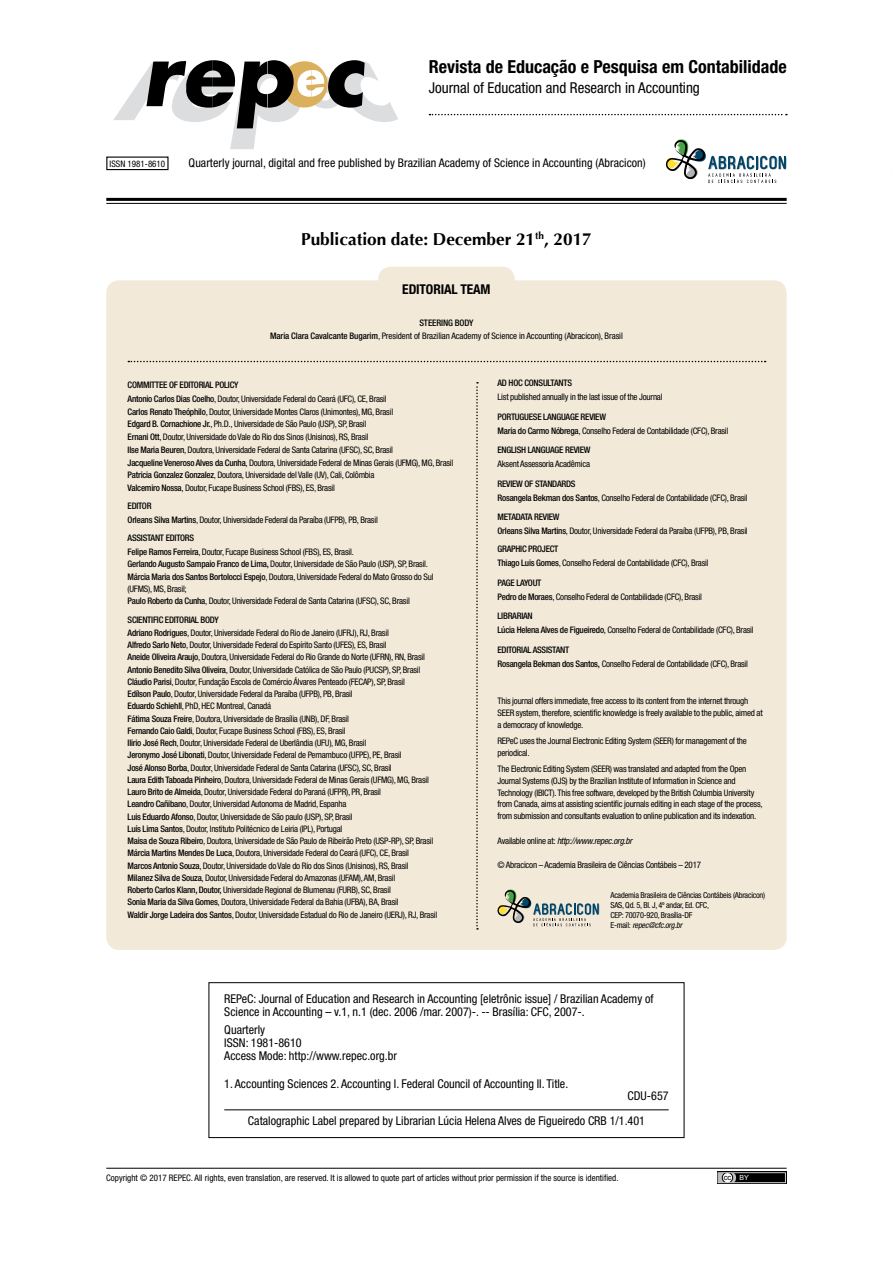
<style>
.page{position:relative;width:893px;height:1263px;background:#fff}
.page>*{position:absolute;margin:0;border:0;box-sizing:border-box;transform-origin:0 0}
.t1{font:700 condensed 18px "Helvetica Neue LT Std";color:#000}
.t2{font:700 17.25px "Optima";color:#000}
.t3{font:condensed 15px "Helvetica Neue LT Std";color:#000}
.t4{font:700 condensed 13.5px "Helvetica Neue LT Std";letter-spacing:-.01em;color:#000}
.t5{font:condensed 12.15px/13.2px "Helvetica Neue LT Std";color:#000}
.t6{font:condensed 12px "Helvetica Neue LT Std";letter-spacing:.005em;color:#000}
.t7{font:condensed 9px/12.3px "Helvetica Neue LT Std";letter-spacing:-.025em;color:#000}
.t8{font:500 condensed 9px/14px "Helvetica Neue LT Std";letter-spacing:-.025em;color:#000}
.t9{font:condensed 9px "Helvetica Neue LT Std";color:#000}
.t10{font:italic condensed 9px "Helvetica Neue LT Std";letter-spacing:-.025em;color:#000}
.t11{font:condensed 8.25px/10.1px "Helvetica Neue LT Std";letter-spacing:-.025em;color:#000}
.t12{font:7.5px "Arial";color:#000}
.s1{font-weight:500}
.s2{font-weight:400}
.s3{font-style:normal}
.s4{font-style:italic}
.s5{font-size:7.05px;color:#fff}
</style>
<div class="page">
<hr style="left:106px;top:1168px;width:681px;height:1px;background:#000">
<svg style="left:717px;top:1171px;width:70px;height:13px"></svg>
<svg style="left:718px;top:1172px;width:68px;height:11px"></svg>
<hr style="left:224px;top:1109px;width:445px;height:1px;background:#000">
<div style="left:208px;top:982px;width:477px;height:156px;border:1px solid #000"></div>
<svg style="left:113px;top:60px;width:285px;height:89px"></svg>
<hr style="left:106px;top:198px;width:681px;height:3px;background:#000">
<hr style="left:106px;top:203px;width:681px;height:1px;background:#000">
<div style="left:106px;top:157px;width:63px;height:13px;border:1px solid #000"></div>
<svg style="left:665px;top:139px;width:122px;height:44px"></svg>
<svg style="left:429px;top:114px;width:358px;height:1px"></svg>
<div style="left:106px;top:280px;width:681px;height:670px;background:#f2e9d8;border-radius:13px"></div>
<svg style="left:128px;top:361px;width:638px;height:1px"></svg>
<svg style="left:476px;top:382px;width:2px;height:548px"></svg>
<div style="left:378px;top:267px;width:137px;height:44px;background:#f2e9d8;border-radius:13px"></div>
<svg style="left:497px;top:889px;width:103px;height:37px"></svg>
<h1 class="t1" style="left:429px;top:56px;width:359px">Revista de Educação e Pesquisa em Contabilidade</h1>
<h3 class="t3" style="left:429px;top:79px;width:273px">Journal of Education and Research in Accounting</h3>
<p class="t9" style="left:110px;top:158px;width:57px">ISSN 1981-8610</p>
<h3 class="t6" style="left:189px;top:156px;width:459px">Quarterly journal, digital and free published by Brazilian Academy of Science in Accounting (Abracicon)</h3>
<h2 class="t2" style="left:301px;top:229px;width:292px">Publication date: December 21<sup>th</sup>, 2017</h2>
<h3 class="t4" style="left:402px;top:281px;width:90px">EDITORIAL TEAM</h3>
<p class="t7" style="left:270px;top:317px;width:354px;line-height:12.8px;text-align:center"><span class="s1">STEERING BODY<br>Maria Clara Cavalcante Bugarim</span>, President of Brazilian Academy of Science in Accounting (Abracicon), Brasil</p>
<p class="t7" style="left:128px;top:379px;width:327px;line-height:12.8px"><span class="s1">COMMITTEE OF EDITORIAL POLICY<br>Antonio Carlos Dias Coelho</span>, Doutor, Universidade Federal do Ceará (UFC), CE, Brasil<br><span class="s1">Carlos Renato Theóphilo</span>, Doutor, Universidade Montes Claros (Unimontes), MG, Brasil<br><span class="s1">Edgard B. Cornachione Jr.</span>, Ph.D., Universidade de São Paulo (USP), SP, Brasil<br><span class="s1">Ernani Ott</span>, Doutor, Universidade do Vale do Rio dos Sinos (Unisinos), RS, Brasil<br><span class="s1">Ilse Maria Beuren</span>, Doutora, Universidade Federal de Santa Catarina (UFSC), SC, Brasil<br><span class="s1">Jacqueline Veneroso Alves da Cunha</span>, Doutora, Universidade Federal de Minas Gerais (UFMG), MG, Brasil <span class="s1">Patricia Gonzalez Gonzalez</span>, Doutora, Universidade del Valle (UV), Cali, Colômbia<br><span class="s1">Valcemiro Nossa</span>, Doutor, Fucape Business School (FBS), ES, Brasil</p>
<p class="t7" style="left:128px;top:499px;width:252px;line-height:13.5px"><span class="s1">EDITOR<br>Orleans Silva Martins</span>, Doutor, Universidade Federal da Paraíba (UFPB), PB, Brasil</p>
<p class="t7" style="left:128px;top:531px;width:307px;line-height:12.8px"><span class="s1">ASSISTANT EDITORS<br>Felipe Ramos Ferreira</span>, Doutor, Fucape Business School (FBS), ES, Brasil.<br><span class="s1">Gerlando Augusto Sampaio Franco de Lima,</span> Doutor, Universidade de São Paulo (USP), SP, Brasil.<br><span class="s1">Márcia Maria dos Santos Bortolocci Espejo</span>, Doutora, Universidade Federal do Mato Grosso do Sul (UFMS), MS, Brasil;<br><span class="s1">Paulo Roberto da Cunha</span>, Doutor, Universidade Federal de Santa Catarina (UFSC), SC, Brasil</p>
<p class="t7" style="left:128px;top:613px;width:311px"><span class="s1">SCIENTIFIC EDITORIAL BODY<br>Adriano Rodrigues</span>, Doutor, Universidade Federal do Rio de Janeiro (UFRJ), RJ, Brasil<br><span class="s1">Alfredo Sarlo Neto</span>, Doutor, Universidade Federal do Espírito Santo (UFES), ES, Brasil<br><span class="s1">Aneide Oliveira Araujo</span>, Doutora, Universidade Federal do Rio Grande do Norte (UFRN), RN, Brasil <span class="s1">Antonio Benedito Silva Oliveira</span>, Doutor, Universidade Católica de São Paulo (PUCSP), SP, Brasil <span class="s1">Cláudio Parisi</span>, Doutor, Fundação Escola de Comércio Álvares Penteado (FECAP), SP, Brasil<br><span class="s1">Edílson Paulo</span>, Doutor, Universidade Federal da Paraíba (UFPB), PB, Brasil<br><span class="s1">Eduardo Schiehll</span>, PhD, HEC Montreal, Canadá<br><span class="s1">Fátima Souza Freire</span>, Doutora, Universidade de Brasília (UNB), DF, Brasil<br><span class="s1">Fernando Caio Galdi</span>, Doutor, Fucape Business School (FBS), ES, Brasil<br><span class="s1">Ilirio José Rech</span>, Doutor, Universidade Federal de Uberlândia (UFU), MG, Brasil<br><span class="s1">Jeronymo José Libonati</span>, Doutor, Universidade Federal de Pernambuco (UFPE), PE, Brasil<br><span class="s1">José Alonso Borba</span>, Doutor, Universidade Federal de Santa Catarina (UFSC), SC, Brasil<br><span class="s1">Laura Edith Taboada Pinheiro</span>, Doutora, Universidade Federal de Minas Gerais (UFMG), MG, Brasil <span class="s1">Lauro Brito de Almeida</span>, Doutor, Universidade Federal do Paraná (UFPR), PR, Brasil<br><span class="s1">Leandro Cañibano</span>, Doutor, Universidad Autonoma de Madrid, Espanha<br><span class="s1">Luis Eduardo Afonso</span>, Doutor, Universidade de São paulo (USP), SP, Brasil<br><span class="s1">Luís Lima Santos</span>, Doutor, Instituto Politécnico de Leiria (IPL), Portugal<br><span class="s1">Maisa de Souza Ribeiro</span>, Doutora, Universidade de São Paulo de Ribeirão Preto (USP-RP), SP, Brasil <span class="s1">Márcia Martins Mendes De Luca</span>, Doutora, Universidade Federal do Ceará (UFC), CE, Brasil<br><span class="s1">Marcos Antonio Souza</span>, Doutor, Universidade do Vale do Rio dos Sinos (Unisinos), RS, Brasil<br><span class="s1">Milanez Silva de Souza</span>, Doutor, Universidade Federal do Amazonas (UFAM), AM, Brasil<br><span class="s1">Roberto Carlos Klann, Doutor,</span> Universidade Regional de Blumenau (FURB), SC, Brasil<br><span class="s1">Sonia Maria da Silva Gomes</span>, Doutora, Universidade Federal da Bahia (UFBA), BA, Brasil<br><span class="s1">Waldir Jorge Ladeira dos Santos</span>, Doutor, Universidade Estadual do Rio de Janeiro (UERJ), RJ, Brasil</p>
<p class="t8" style="left:497px;top:376px;width:76px">AD HOC CONSULTANTS</p>
<p class="t7" style="left:497px;top:391px;width:167px">List published annually in the last issue of the Journal</p>
<p class="t8" style="left:497px;top:409px;width:232px">PORTUGUESE LANGUAGE REVIEW<br>Maria do Carmo Nóbrega<span class="s2">, Conselho Federal de Contabilidade (CFC), Brasil</span></p>
<p class="t8" style="left:497px;top:443px;width:94px">ENGLISH LANGUAGE REVIEW</p>
<p class="t7" style="left:497px;top:458px;width:94px">Aksent Assessoria Acadêmica</p>
<p class="t7" style="left:497px;top:476px;width:252px;line-height:14px"><span class="s1">REVIEW OF STANDARDS<br>Rosangela Bekman dos Santos</span>, Conselho Federal de Contabilidade (CFC), Brasil</p>
<p class="t7" style="left:497px;top:510px;width:252px;line-height:14px"><span class="s1">METADATA REVIEW<br>Orleans Silva Martins</span>, Doutor, Universidade Federal da Paraíba (UFPB), PB, Brasil</p>
<p class="t7" style="left:497px;top:542px;width:213px;line-height:14px"><span class="s1">GRAPHIC PROJECT<br>Thiago Luis Gomes</span>, Conselho Federal de Contabilidade (CFC), Brasil</p>
<p class="t7" style="left:497px;top:575px;width:206px;line-height:14px"><span class="s1">PAGE LAYOUT<br>Pedro de Moraes</span>, Conselho Federal de Contabilidade (CFC), Brasil</p>
<p class="t7" style="left:497px;top:609px;width:258px;line-height:14px"><span class="s1">LIBRARIAN<br>Lúcia Helena Alves de Figueiredo</span>, Conselho Federal de Contabilidade (CFC), Brasil</p>
<p class="t8" style="left:497px;top:642px;width:252px">EDITORIAL ASSISTANT<br>Rosangela Bekman dos Santos, <span class="s2">Conselho Federal de Contabilidade (CFC), Brasil</span></p>
<p class="t7" style="left:497px;top:695px;width:267px;line-height:11.9px">This journal offers immediate, free access to its content from the internet through<br>SEER system, therefore, scientific knowledge is freely available to the public, aimed at a democracy of knowledge.</p>
<p class="t7" style="left:497px;top:735px;width:251px;line-height:11.9px">REPeC uses the Journal Electronic Editing System (SEER) for management of the periodical.</p>
<p class="t7" style="left:497px;top:763px;width:267px;line-height:11.9px">The Electronic Editing System (SEER) was translated and adapted from the Open Journal Systems (OJS) by the Brazilian Institute of Information in Science and Technology (IBICT). This free software, developed by the British Columbia University from Canada, aims at assisting scientific journals editing in each stage of the process, from submission and consultants evaluation to online publication and its indexation.</p>
<p class="t10" style="left:497px;top:835px;width:136px"><span class="s3">Available online at:</span> http://www.repec.org.br</p>
<p class="t7" style="left:497px;top:859px;width:205px">© Abracicon – Academia Brasileira de Ciências Contábeis – 2017</p>
<p class="t11" style="left:610px;top:890px;width:156px">Academia Brasileira de Ciências Contábeis (Abracicon)<br>SAS, Qd. 5, Bl. J, 4º andar, Ed. CFC,<br>CEP: 70070-920, Brasília-DF<br>E-mail: <span class="s4">repec@cfc.org.br</span></p>
<h3 class="t5" style="left:224px;top:992px;width:431px">REPeC: Journal of Education and Research in Accounting [eletrônic issue] / Brazilian Academy of<br>Science in Accounting – v.1, n.1 (dec. 2006 /mar. 2007)-. -- Brasília: CFC, 2007-.</h3>
<h3 class="t5" style="left:224px;top:1023px;width:174px">Quarterly<br>ISSN: 1981-8610<br>Access Mode: http://www.repec.org.br</h3>
<h3 class="t5" style="left:224px;top:1077px;width:345px">1. Accounting Sciences 2. Accounting I. Federal Council of Accounting II. Title.</h3>
<h3 class="t5" style="left:248px;top:1084px;width:422px;line-height:24.3px;text-indent:380px">CDU-657<br>Catalographic Label prepared by Librarian Lúcia Helena Alves de Figueiredo CRB 1/1.401</h3>
<p class="t9" style="left:106px;top:1173px;width:514px">Copyright © 2017 REPEC. All rights, even translation, are reserved. It is allowed to quote part of articles without prior permission if the source is identified.</p>
<p class="t12" style="left:724px;top:1172px;width:27px">cc <span class="s5">BY</span></p>
</div>
